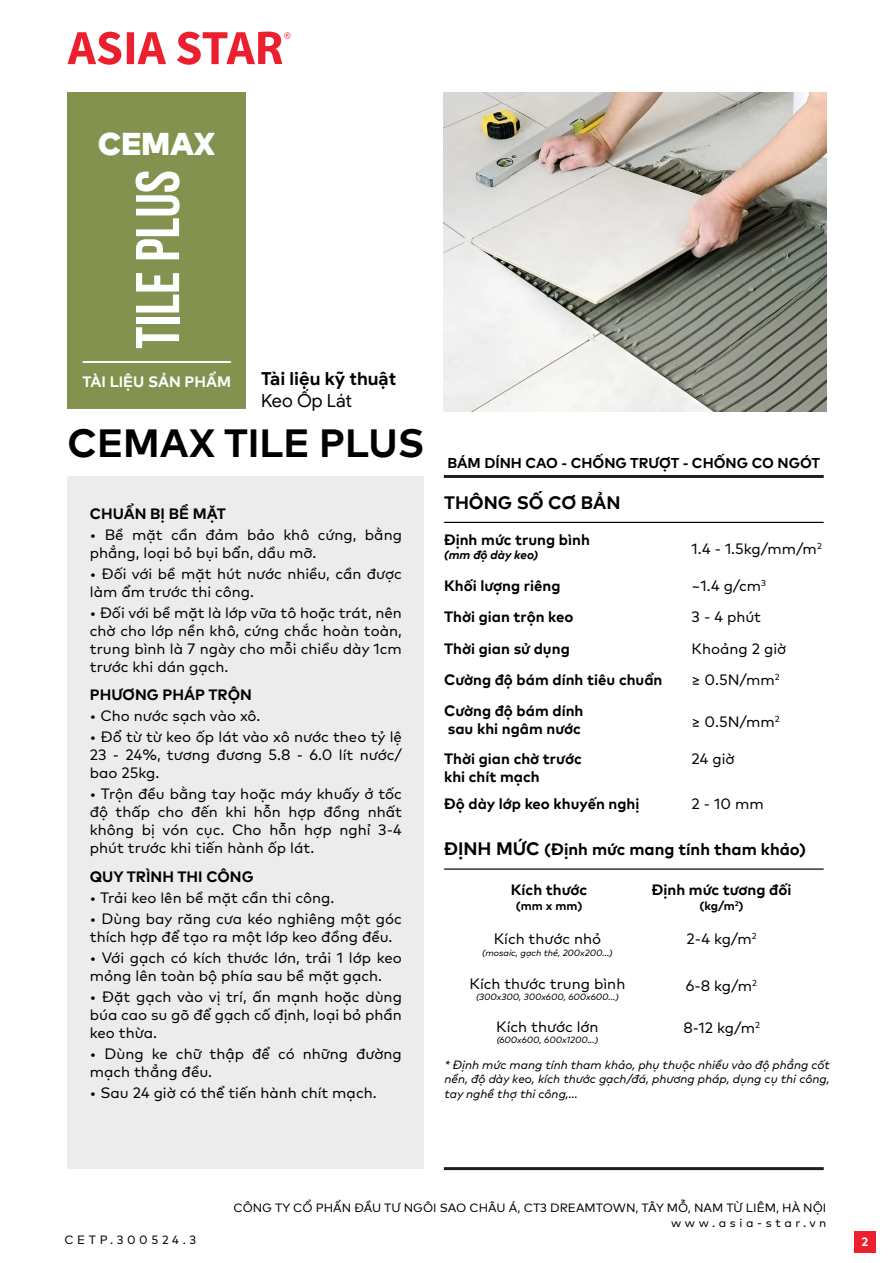
<style>
.page{position:relative;width:893px;height:1263px;background:#fff}
.page>*{position:absolute;margin:0;border:0;box-sizing:border-box;transform-origin:0 0}
.t1{font:61.5px "UTM Bebas";color:#fff}
.t2{font:39.3px "UAS Bold";color:#000}
.t3{font:31.5px "UAS Black";color:#fff}
.t4{font:700 18px "Google Sans";color:#000}
.t5{font:18px "UAS Bold";color:#000}
.t6{font:18px "Google Sans";color:#000}
.t7{font:16.5px "UAS Bold";color:#000}
.t8{font:15px/18px "UAS Book";color:#000}
.t9{font:15px/18px "UAS Bold";color:#000}
.t10{font:15px "UAS Bold";color:#fff}
.t11{font:14.25px "UAS Bold";color:#000}
.t12{font:italic 12px/14.4px "UAS Book";color:#000;text-align:justify}
.t13{font:12px/14.4px "UAS Book";color:#000;text-align:right}
.t14{font:12px "UAS Bold";color:#000}
.t15{font:12px "UAS Book";letter-spacing:.3em;color:#000}
.t16{font:italic 12px "UAS Bold";color:#000}
.t17{font:12px "UAS Bold";color:#fff}
.t18{font:italic 9px "UAS Book";color:#000}
.s1{font-size:18px}
</style>
<div class="page">
<div style="left:854px;top:1231px;width:21px;height:22px;background:#ee202e"></div>
<svg style="left:67px;top:32px;width:223px;height:33px"></svg>
<img style="left:444px;top:92px;width:382px;height:319px">
<div style="left:67px;top:476px;width:357px;height:692px;background:#ececec"></div>
<hr style="left:444px;top:522px;width:380px;height:1px;background:#000">
<hr style="left:444px;top:475px;width:380px;height:3px;background:#221f1f">
<hr style="left:444px;top:1167px;width:380px;height:3px;background:#221f1f">
<div style="left:68px;top:92px;width:178px;height:317px;background:#849250"></div>
<hr style="left:82px;top:361px;width:149px;height:2px;background:#fff">
<hr style="left:444px;top:868px;width:380px;height:2px;background:#000">
<h3 class="t3" style="left:98px;top:120px;width:119px">CEMAX</h3>
<h1 class="t1" style="left:113px;top:349px;width:180px;rotate:-90deg">TILE PLUS</h1>
<p class="t10" style="left:82px;top:370px;width:150px">TÀI LIỆU SẢN PHẨM</p>
<p class="t4" style="left:261px;top:367px;width:137px">Tài liệu kỹ thuật</p>
<p class="t6" style="left:261px;top:389px;width:92px">Keo Ốp Lát</p>
<h2 class="t2" style="left:67px;top:413px;width:358px">CEMAX TILE PLUS</h2>
<p class="t9" style="left:90px;top:503px;width:138px">CHUẨN BỊ BỀ MẶT</p>
<p class="t8" style="left:90px;top:524px;width:314px">• Bề mặt cần đảm bảo khô cứng, bằng phẳng, loại bỏ bụi bẩn, dầu mỡ.</p>
<p class="t8" style="left:90px;top:563px;width:313px">• Đối với bề mặt hút nước nhiều, cần được làm ẩm trước thi công.</p>
<p class="t8" style="left:90px;top:602px;width:314px;text-align:justify">• Đối với bề mặt là lớp vữa tô hoặc trát, nên chờ cho lớp nền khô, cứng chắc hoàn toàn, trung bình là 7 ngày cho mỗi chiều dày 1cm trước khi dán gạch.</p>
<p class="t9" style="left:90px;top:685px;width:164px">PHƯƠNG PHÁP TRỘN</p>
<p class="t8" style="left:90px;top:706px;width:172px">• Cho nước sạch vào xô.</p>
<p class="t8" style="left:90px;top:727px;width:313px;text-align:justify">• Đổ từ từ keo ốp lát vào xô nước theo tỷ lệ 23 - 24%, tương đương 5.8 - 6.0 lít nước/ bao 25kg.</p>
<p class="t8" style="left:90px;top:784px;width:314px;text-align:justify">• Trộn đều bằng tay hoặc máy khuấy ở tốc độ thấp cho đến khi hỗn hợp đồng nhất không bị vón cục. Cho hỗn hợp nghỉ 3-4 phút trước khi tiến hành ốp lát.</p>
<p class="t9" style="left:90px;top:866px;width:165px">QUY TRÌNH THI CÔNG</p>
<p class="t8" style="left:90px;top:887px;width:246px">• Trải keo lên bề mặt cần thi công.</p>
<p class="t8" style="left:90px;top:908px;width:314px">• Dùng bay răng cưa kéo nghiêng một góc thích hợp để tạo ra một lớp keo đồng đều.</p>
<p class="t8" style="left:90px;top:947px;width:313px">• Với gạch có kích thước lớn, trải 1 lớp keo mỏng lên toàn bộ phía sau bề mặt gạch.</p>
<p class="t8" style="left:90px;top:986px;width:314px;text-align:justify">• Đặt gạch vào vị trí, ấn mạnh hoặc dùng búa cao su gõ để gạch cố định, loại bỏ phần keo thừa.</p>
<p class="t8" style="left:90px;top:1043px;width:314px">• Dùng ke chữ thập để có những đường mạch thẳng đều.</p>
<p class="t8" style="left:90px;top:1082px;width:288px">• Sau 24 giờ có thể tiến hành chít mạch.</p>
<p class="t11" style="left:447px;top:452px;width:374px">BÁM DÍNH CAO - CHỐNG TRƯỢT - CHỐNG CO NGÓT</p>
<p class="t5" style="left:444px;top:489px;width:178px">THÔNG SỐ CƠ BẢN</p>
<p class="t9" style="left:444px;top:530px;width:147px">Định mức trung bình</p>
<p class="t16" style="left:444px;top:546px;width:96px">(mm độ dày keo)</p>
<p class="t8" style="left:692px;top:539px;width:132px">1.4 - 1.5kg/mm/m<sup>2</sup></p>
<p class="t9" style="left:444px;top:575px;width:118px">Khối lượng riêng</p>
<p class="t8" style="left:692px;top:575px;width:76px">~1.4 g/cm<sup>3</sup></p>
<p class="t9" style="left:444px;top:607px;width:131px">Thời gian trộn keo</p>
<p class="t8" style="left:692px;top:607px;width:71px">3 - 4 phút</p>
<p class="t9" style="left:444px;top:638px;width:127px">Thời gian sử dụng</p>
<p class="t8" style="left:692px;top:638px;width:96px">Khoảng 2 giờ</p>
<p class="t9" style="left:444px;top:669px;width:220px">Cường độ bám dính tiêu chuẩn</p>
<p class="t8" style="left:692px;top:669px;width:89px">≥ 0.5N/mm<sup>2</sup></p>
<p class="t9" style="left:444px;top:700px;width:141px">Cường độ bám dính sau khi ngâm nước</p>
<p class="t8" style="left:692px;top:712px;width:89px">≥ 0.5N/mm<sup>2</sup></p>
<p class="t9" style="left:444px;top:748px;width:139px">Thời gian chờ trước khi chít mạch</p>
<p class="t8" style="left:692px;top:748px;width:45px">24 giờ</p>
<p class="t9" style="left:444px;top:793px;width:197px">Độ dày lớp keo khuyến nghị</p>
<p class="t8" style="left:692px;top:793px;width:74px">2 - 10 mm</p>
<p class="t7" style="left:444px;top:837px;width:363px"><span class="s1">ĐỊNH MỨC</span> (Định mức mang tính tham khảo)</p>
<p class="t9" style="left:511px;top:880px;width:78px">Kích thước</p>
<p class="t14" style="left:516px;top:896px;width:68px">(mm x mm)</p>
<p class="t9" style="left:652px;top:880px;width:141px">Định mức tương đối</p>
<p class="t14" style="left:700px;top:896px;width:46px">(kg/m<sup>2</sup>)</p>
<p class="t8" style="left:494px;top:928px;width:109px">Kích thước nhỏ</p>
<p class="t8" style="left:687px;top:928px;width:72px">2-4 kg/m<sup>2</sup></p>
<p class="t18" style="left:482px;top:946px;width:132px">(mosaic, gạch thẻ, 200x200...)</p>
<p class="t18" style="left:476px;top:990px;width:144px">(300x300, 300x600, 600x600...)</p>
<p class="t18" style="left:497px;top:1033px;width:103px">(600x600, 600x1200...)</p>
<p class="t8" style="left:470px;top:973px;width:157px">Kích thước trung bình</p>
<p class="t8" style="left:496px;top:1017px;width:104px">Kích thước lớn</p>
<p class="t8" style="left:686px;top:975px;width:73px">6-8 kg/m<sup>2</sup></p>
<p class="t8" style="left:683px;top:1017px;width:78px">8-12 kg/m<sup>2</sup></p>
<p class="t12" style="left:445px;top:1056px;width:387px">* Định mức mang tính tham khảo, phụ thuộc nhiều vào độ phẳng cốt nền, độ dày keo, kích thước gạch/đá, phương pháp, dụng cụ thi công, tay nghề thợ thi công,...</p>
<p class="t15" style="left:64px;top:1230px;width:133px">CETP.300524.3</p>
<p class="t13" style="left:234px;top:1200px;width:594px">CÔNG TY CỔ PHẨN ĐẦU TƯ NGÔI SAO CHÂU Á, CT3 DREAMTOWN, TÂY MỖ, NAM TỪ LIÊM, HÀ NỘI www.asia-star.vn</p>
<p class="t17" style="left:861px;top:1232px;width:8px">2</p>
</div>
